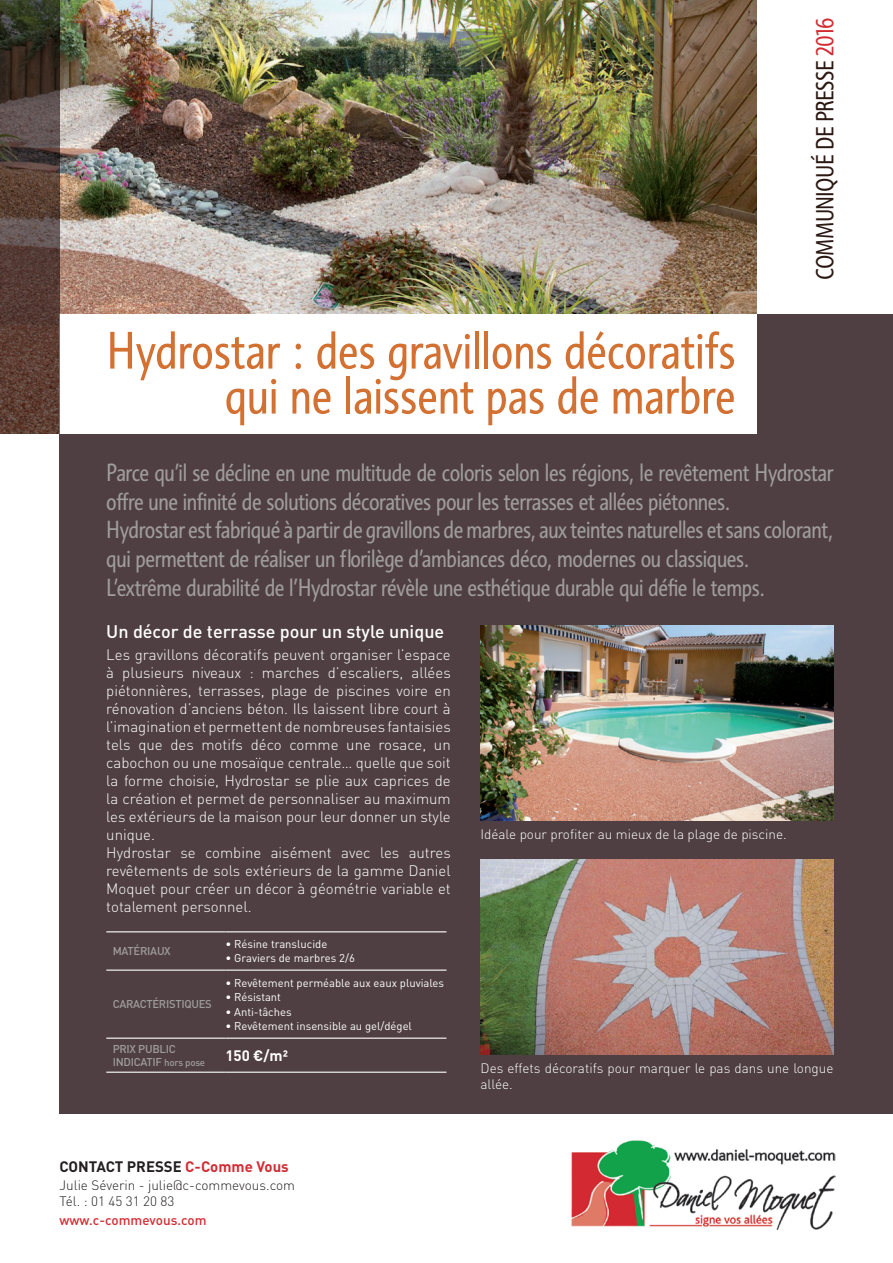
<style>
.page{position:relative;width:893px;height:1263px;background:#fff}
.page>*{position:absolute;margin:0;border:0;box-sizing:border-box;transform-origin:0 0}
.t1{font:condensed 51px/45px "Informa Pro";color:#d37133;text-align:right}
.t2{font:condensed 24px/28.8px "Informa Pro";letter-spacing:-.015em;color:#9f9c9c}
.t3{font:condensed 24px "Informa Pro";letter-spacing:-.03em;color:#2c1812}
.t4{font:500 18px "DIN Pro";color:#fff}
.t5{font:300 15px/18px "DIN Pro";color:#fff}
.t6{font:700 15px "DIN Pro";color:#231f20}
.t7{font:700 15px "DIN Pro";color:#fff}
.t8{font:300 13.5px/16.2px "DIN Pro";color:#fff}
.t9{font:300 13.5px/16.2px "DIN Pro";color:#231f20}
.t10{font:500 13.5px "DIN Pro";color:#d22c33}
.t11{font:11.25px "DIN Pro";color:#fff}
.t12{font:500 11.25px/12.8px "DIN Pro";letter-spacing:-.025em;color:#9f9c9c}
.s1{color:#d22c33}
.s2{font-size:9.75px}
</style>
<div class="page">
<div style="left:60px;top:315px;width:833px;height:799px;background:#4f3f43"></div>
<img style="left:60px;top:0;width:697px;height:314px">
<img style="left:571px;top:1140px;width:264px;height:89px">
<hr style="left:106px;top:931px;width:119px;height:1px;background:#fff">
<hr style="left:225px;top:931px;width:221px;height:1px;background:#fff">
<hr style="left:106px;top:969px;width:119px;height:2px;background:#fff">
<hr style="left:225px;top:969px;width:221px;height:2px;background:#fff">
<hr style="left:106px;top:1037px;width:119px;height:2px;background:#fff">
<hr style="left:225px;top:1037px;width:221px;height:2px;background:#fff">
<hr style="left:106px;top:1071px;width:119px;height:2px;background:#fff">
<hr style="left:225px;top:1071px;width:221px;height:2px;background:#fff">
<div style="left:60px;top:315px;width:697px;height:119px;background:#fff"></div>
<img style="left:480px;top:625px;width:353px;height:196px">
<img style="left:480px;top:859px;width:353px;height:195px">
<svg style="left:0;top:0;width:60px;height:434px;background:#513d35"></svg>
<h1 class="t1" style="left:106px;top:328px;width:631px">Hydrostar : des gravillons décoratifs qui ne laissent pas de marbre</h1>
<h2 class="t3" style="left:810px;top:280px;width:264px;rotate:-90deg">COMMUNIQUÉ DE PRESSE <span class="s1">2016</span></h2>
<p class="t2" style="left:106px;top:458px;width:729px">Parce qu’il se décline en une multitude de coloris selon les régions, le revêtement Hydrostar offre une infinité de solutions décoratives pour les terrasses et allées piétonnes.<br>Hydrostar est fabriqué à partir de gravillons de marbres, aux teintes naturelles et sans colorant, qui permettent de réaliser un florilège d’ambiances déco, modernes ou classiques.<br>L’extrême durabilité de l’Hydrostar révèle une esthétique durable qui défie le temps.</p>
<p class="t4" style="left:106px;top:619px;width:339px">Un décor de terrasse pour un style unique</p>
<p class="t5" style="left:106px;top:645px;width:346px">Les gravillons décoratifs peuvent organiser l’espace à plusieurs niveaux : marches d’escaliers, allées piétonnières, terrasses, plage de piscines voire en rénovation d’anciens béton. Ils laissent libre court à l’imagination et permettent de nombreuses fantaisies tels que des motifs déco comme une rosace, un cabochon ou une mosaïque centrale… quelle que soit la forme choisie, Hydrostar se plie aux caprices de la création et permet de personnaliser au maximum les extérieurs de la maison pour leur donner un style unique.<br>Hydrostar se combine aisément avec les autres revêtements de sols extérieurs de la gamme Daniel Moquet pour créer un décor à géométrie variable et totalement personnel.</p>
<p class="t12" style="left:113px;top:944px;width:60px">MATÉRIAUX</p>
<p class="t12" style="left:113px;top:997px;width:101px">CARACTÉRISTIQUES</p>
<p class="t11" style="left:225px;top:936px;width:103px">• Résine translucide</p>
<p class="t11" style="left:225px;top:951px;width:131px">• Graviers de marbres 2/6</p>
<p class="t11" style="left:225px;top:975px;width:220px">• Revêtement perméable aux eaux pluviales</p>
<p class="t11" style="left:225px;top:989px;width:57px">• Résistant</p>
<p class="t11" style="left:225px;top:1004px;width:68px">• Anti-tâches</p>
<p class="t11" style="left:225px;top:1018px;width:188px">• Revêtement insensible au gel/dégel</p>
<p class="t12" style="left:113px;top:1042px;width:94px">PRIX PUBLIC<br>INDICATIF <span class="s2">hors pose</span></p>
<p class="t7" style="left:225px;top:1045px;width:64px">150 €/m²</p>
<p class="t6" style="left:60px;top:1156px;width:231px">CONTACT PRESSE <span class="s1">C-Comme Vous</span></p>
<p class="t9" style="left:60px;top:1177px;width:237px">Julie Séverin - julie@c-commevous.com<br>Tél. : 01 45 31 20 83</p>
<p class="t10" style="left:60px;top:1211px;width:149px">www.c-commevous.com</p>
<p class="t8" style="left:480px;top:825px;width:308px">Idéale pour profiter au mieux de la plage de piscine.</p>
<p class="t8" style="left:480px;top:1059px;width:354px">Des effets décoratifs pour marquer le pas dans une longue allée.</p>
</div>
